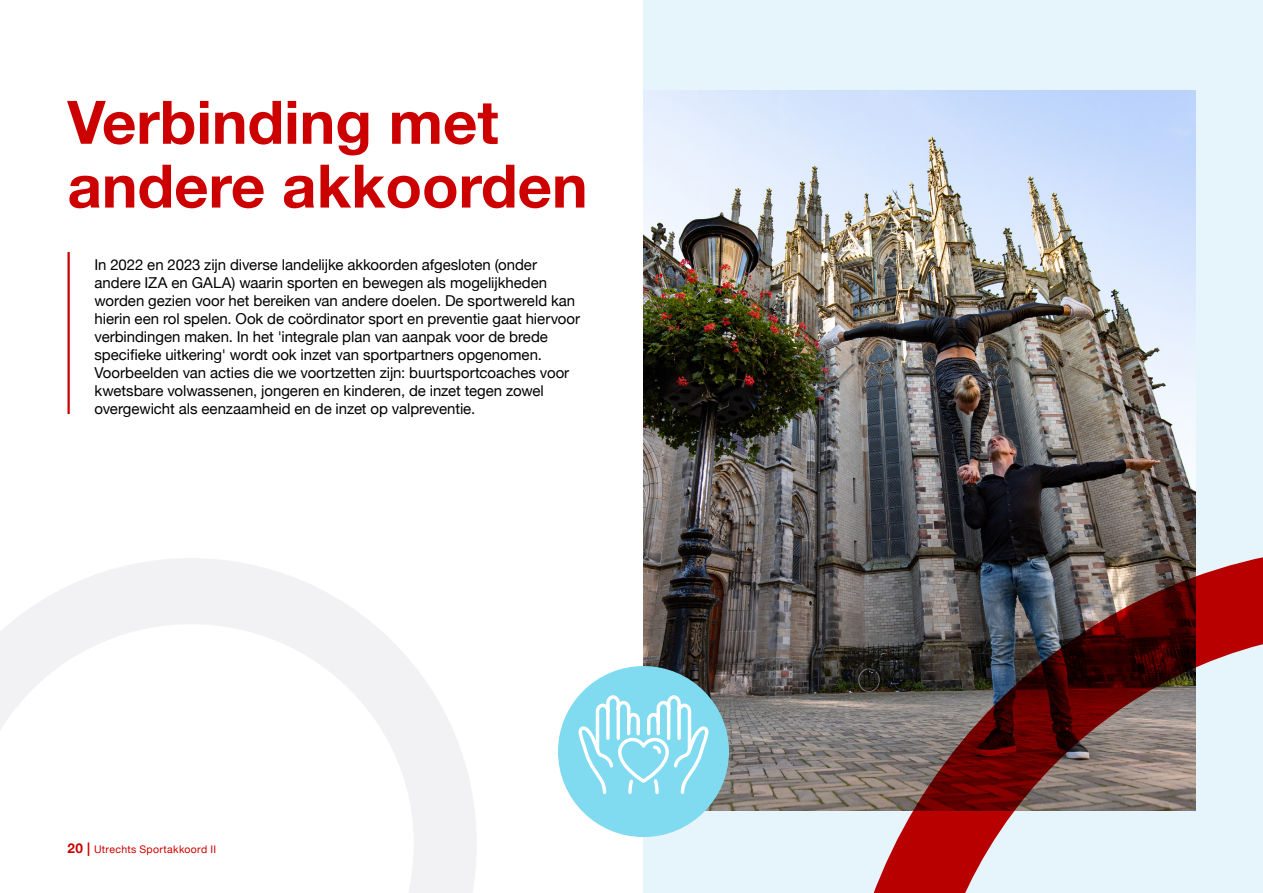
<style>
.page{position:relative;width:1263px;height:893px;background:#fff}
.page>*{position:absolute;margin:0;border:0;box-sizing:border-box;transform-origin:0 0}
.H1__TOC{font:700 60px/63.8px "Helvetica Neue";color:#c00}
.P___Broodtekst{font:15px/18px "Helvetica Neue";letter-spacing:-.005em;color:#000}
.t1{font:10.5px "Helvetica Neue";letter-spacing:.03em;color:#c00}
.s1{font-weight:700;font-size:13.5px}
</style>
<div class="page">
<svg style="left:10px;top:558px;width:466px;height:335px;fill:#f2f2f4"></svg>
<svg style="left:0;top:624px;width:414px;height:269px"></svg>
<hr style="left:68px;top:252px;width:2px;height:162px;background:#c00">
<div style="left:643px;top:0;width:620px;height:893px;background:#e6f5fc"></div>
<img style="left:643px;top:90px;width:552px;height:720px">
<div style="left:558px;top:666px;width:171px;height:171px;background:#80dbf0;border-radius:50%"></div>
<svg style="left:577px;top:693px;width:133px;height:101px"></svg>
<svg style="left:838px;top:545px;width:425px;height:348px"></svg>
<h1 class="H1__TOC" style="left:68px;top:92px;width:522px">Verbinding met andere akkoorden</h1>
<p class="P___Broodtekst" style="left:94px;top:257px;width:487px">In 2022 en 2023 zijn diverse landelijke akkoorden afgesloten (onder andere IZA en GALA) waarin sporten en bewegen als mogelijkheden worden gezien voor het bereiken van andere doelen. De sportwereld kan hierin een rol spelen. Ook de coördinator sport en preventie gaat hiervoor verbindingen maken. In het 'integrale plan van aanpak voor de brede specifieke uitkering' wordt ook inzet van sportpartners opgenomen.<br>Voorbeelden van acties die we voortzetten zijn: buurtsportcoaches voor kwetsbare volwassenen, jongeren en kinderen, de inzet tegen zowel overgewicht als eenzaamheid en de inzet op valpreventie.</p>
<p class="t1" style="left:68px;top:841px;width:150px"><span class="s1">20 |</span> Utrechts Sportakkoord II</p>
</div>
